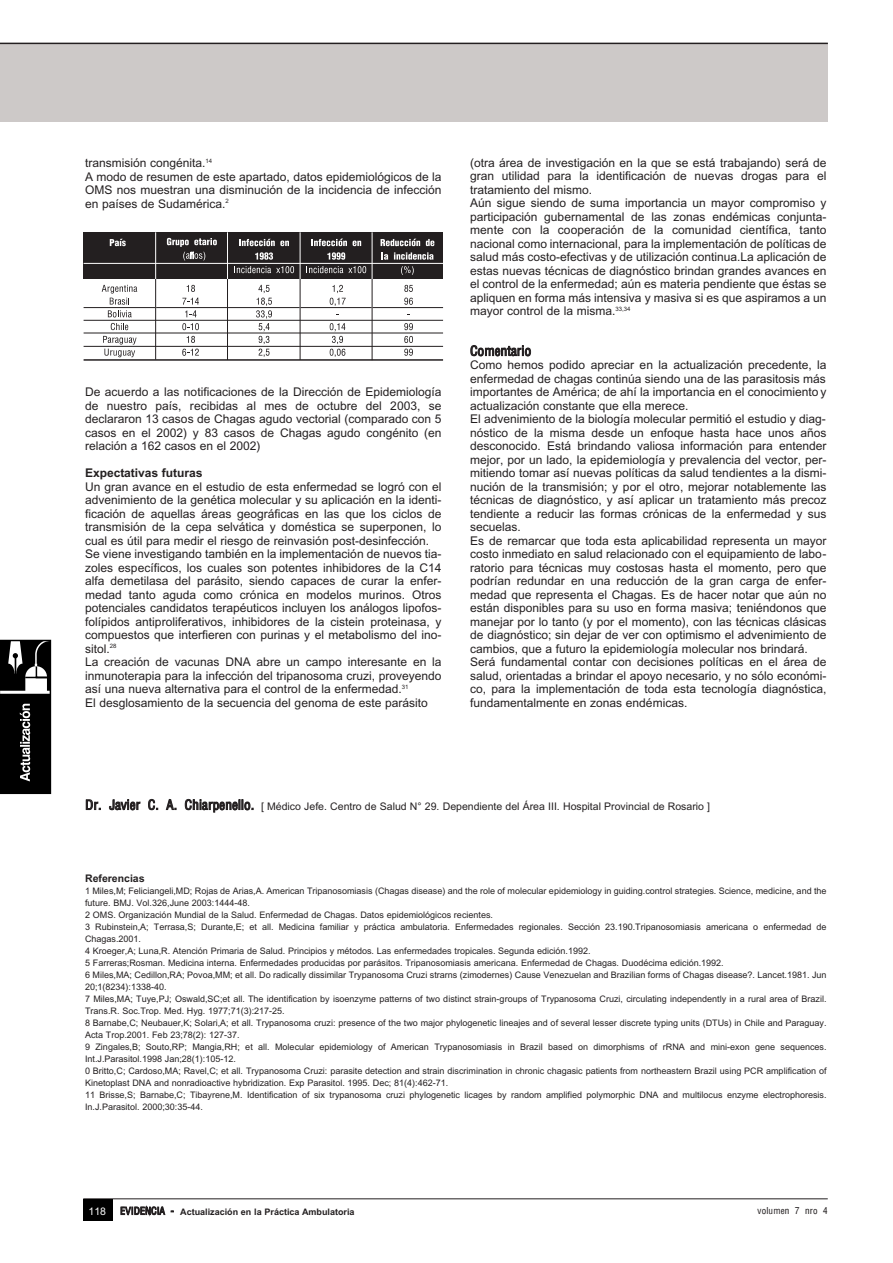
<style>
.page{position:relative;width:893px;height:1263px;background:#fff}
.page>*{position:absolute;margin:0;border:0;box-sizing:border-box;transform-origin:0 0}
.t1{font:15px "Helvetica Conth";letter-spacing:-.005em;color:#231f20}
.t2{font:12px/13.5px "Arial";color:#231f20}
.t3{font:700 12px "Arial";color:#231f20}
.t4{font:10.5px "Arial";color:#231f20}
.t5{font:10.5px "Helvetica Conth";color:#231f20}
.t6{font:700 10.5px "Arial";color:#231f20}
.t7{font:10.5px "Arial";color:#fff}
.t8{font:9px/12px "Arial";color:#231f20}
.t9{font:700 9px "Arial";color:#231f20}
.s1{font-family:"Helvetica Conth";font-size:15px}
.s2{font-family:"Helvetica Conth";font-weight:400;font-size:11.25px}
</style>
<div class="page">
<div style="left:0;top:43px;width:828px;height:79px;background:#cdc9c8"></div>
<hr style="left:0;top:43px;width:827px;height:1px;background:#231f20">
<hr style="left:83px;top:1198px;width:744px;height:1px;background:#231f20">
<div style="left:83px;top:1199px;width:30px;height:22px;background:#000"></div>
<svg style="left:0;top:639px;width:51px;height:156px;background:#2a2a2a"></svg>
<hr style="left:84px;top:359px;width:359px;height:2px;background:#231f20">
<hr style="left:84px;top:346px;width:359px;height:1px;background:#231f20">
<hr style="left:84px;top:333px;width:359px;height:1px;background:#231f20">
<hr style="left:84px;top:320px;width:359px;height:1px;background:#231f20">
<hr style="left:84px;top:307px;width:359px;height:1px;background:#231f20">
<div style="left:84px;top:232px;width:359px;height:47px;background:#231f20"></div>
<svg style="left:167px;top:238px;width:50px;height:23px"></svg>
<svg style="left:255px;top:252px;width:18px;height:8px"></svg>
<svg style="left:234px;top:266px;width:60px;height:7px"></svg>
<svg style="left:327px;top:252px;width:18px;height:8px"></svg>
<svg style="left:306px;top:266px;width:60px;height:7px"></svg>
<svg style="left:426px;top:239px;width:8px;height:7px"></svg>
<svg style="left:381px;top:252px;width:7px;height:8px"></svg>
<svg style="left:394px;top:252px;width:39px;height:8px"></svg>
<svg style="left:401px;top:266px;width:13px;height:9px"></svg>
<svg style="left:187px;top:285px;width:8px;height:7px"></svg>
<svg style="left:182px;top:298px;width:17px;height:19px"></svg>
<svg style="left:182px;top:323px;width:17px;height:7px"></svg>
<svg style="left:187px;top:336px;width:8px;height:7px"></svg>
<svg style="left:182px;top:349px;width:17px;height:7px"></svg>
<svg style="left:256px;top:285px;width:16px;height:72px"></svg>
<svg style="left:330px;top:285px;width:15px;height:21px"></svg>
<svg style="left:330px;top:323px;width:15px;height:34px"></svg>
<svg style="left:404px;top:285px;width:9px;height:7px"></svg>
<svg style="left:404px;top:298px;width:9px;height:7px"></svg>
<svg style="left:404px;top:323px;width:9px;height:7px"></svg>
<svg style="left:404px;top:336px;width:9px;height:7px"></svg>
<svg style="left:404px;top:349px;width:9px;height:7px"></svg>
<hr style="left:227px;top:232px;width:1px;height:84px;background:#fff">
<hr style="left:300px;top:232px;width:1px;height:83px;background:#fff">
<hr style="left:300px;top:279px;width:1px;height:81px;background:#231f20">
<hr style="left:372px;top:232px;width:1px;height:83px;background:#fff">
<hr style="left:372px;top:279px;width:1px;height:81px;background:#231f20">
<hr style="left:227px;top:279px;width:1px;height:81px;background:#231f20">
<hr style="left:155px;top:232px;width:1px;height:83px;background:#fff">
<hr style="left:155px;top:279px;width:1px;height:81px;background:#231f20">
<svg style="left:102px;top:285px;width:35px;height:32px"></svg>
<svg style="left:111px;top:323px;width:17px;height:7px"></svg>
<svg style="left:103px;top:336px;width:33px;height:21px"></svg>
<hr style="left:84px;top:263px;width:359px;height:1px;background:#fff">
<svg style="left:110px;top:239px;width:16px;height:7px"></svg>
<svg style="left:239px;top:239px;width:50px;height:7px"></svg>
<svg style="left:311px;top:239px;width:50px;height:7px"></svg>
<svg style="left:380px;top:239px;width:40px;height:7px"></svg>
<p class="t2" style="left:85px;top:156px;width:358px">transmisión congénita.<sup>14<br></sup>A modo de resumen de este apartado, datos epidemiológicos de la OMS nos muestran una disminución de la incidencia de infección en países de Sudamérica.<sup>2</sup></p>
<p class="t2" style="left:85px;top:386px;width:358px;text-align:justify">De acuerdo a las notificaciones de la Dirección de Epidemiología de nuestro país, recibidas al mes de octubre del 2003, se declararon 13 casos de Chagas agudo vectorial (comparado con 5 casos en el 2002) y 83 casos de Chagas agudo congénito (en relación a 162 casos en el 2002)</p>
<p class="t3" style="left:85px;top:466px;width:119px">Expectativas futuras</p>
<p class="t2" style="left:85px;top:480px;width:358px">Un gran avance en el estudio de esta enfermedad se logró con el advenimiento de la genética molecular y su aplicación en la identi&shy;ficación de aquellas áreas geográficas en las que los ciclos de transmisión de la cepa selvática y doméstica se superponen, lo cual es útil para medir el riesgo de reinvasión post-desinfección.<br>Se viene investigando también en la implementación de nuevos tia&shy;zoles específicos, los cuales son potentes inhibidores de la C14 alfa demetilasa del parásito, siendo capaces de curar la enfer&shy;medad tanto aguda como crónica en modelos murinos. Otros potenciales candidatos terapéuticos incluyen los análogos lipofos&shy;folípidos antiproliferativos, inhibidores de la cistein proteinasa, y compuestos que interfieren con purinas y el metabolismo del ino&shy;sitol.<sup>28<br></sup>La creación de vacunas DNA abre un campo interesante en la inmunoterapia para la infección del tripanosoma cruzi, proveyendo así una nueva alternativa para el control de la enfermedad.<sup>31<br></sup>El desglosamiento de la secuencia del genoma de este parásito</p>
<p class="t2" style="left:470px;top:156px;width:358px">(otra área de investigación en la que se está trabajando) será de gran utilidad para la identificación de nuevas drogas para el tratamiento del mismo.<br>Aún sigue siendo de suma importancia un mayor compromiso y participación gubernamental de las zonas endémicas conjunta&shy;mente con la cooperación de la comunidad científica, tanto nacional como internacional, para la implementación de políticas de salud más costo-efectivas y de utilización continua.La aplicación de estas nuevas técnicas de diagnóstico brindan grandes avances en el control de la enfermedad; aún es materia pendiente que éstas se apliquen en forma más intensiva y masiva si es que aspiramos a un mayor control de la misma.<sup>33,34</sup></p>
<p class="t1" style="left:470px;top:345px;width:63px">Comentario</p>
<p class="t2" style="left:470px;top:358px;width:358px">Como hemos podido apreciar en la actualización precedente, la enfermedad de chagas continúa siendo una de las parasitosis más importantes de América; de ahí la importancia en el conocimiento y actualización constante que ella merece.<br>El advenimiento de la biología molecular permitió el estudio y diag&shy;nóstico de la misma desde un enfoque hasta hace unos años desconocido. Está brindando valiosa información para entender mejor, por un lado, la epidemiología y prevalencia del vector, per&shy;mitiendo tomar así nuevas políticas da salud tendientes a la dismi&shy;nución de la transmisión; y por el otro, mejorar notablemente las técnicas de diagnóstico, y así aplicar un tratamiento más precoz tendiente a reducir las formas crónicas de la enfermedad y sus secuelas.<br>Es de remarcar que toda esta aplicabilidad representa un mayor costo inmediato en salud relacionado con el equipamiento de labo&shy;ratorio para técnicas muy costosas hasta el momento, pero que podrían redundar en una reducción de la gran carga de enfer&shy;medad que representa el Chagas. Es de hacer notar que aún no están disponibles para su uso en forma masiva; teniéndonos que manejar por lo tanto (y por el momento), con las técnicas clásicas de diagnóstico; sin dejar de ver con optimismo el advenimiento de cambios, que a futuro la epidemiología molecular nos brindará.<br>Será fundamental contar con decisiones políticas en el área de salud, orientadas a brindar el apoyo necesario, y no sólo económi&shy;co, para la implementación de toda esta tecnología diagnóstica, fundamentalmente en zonas endémicas.</p>
<p class="t4" style="left:85px;top:800px;width:626px"><span class="s1">Dr. Javier C. A. Chiarpenello.</span> [ Médico Jefe. Centro de Salud N° 29. Dependiente del Área III. Hospital Provincial de Rosario ]</p>
<p class="t6" style="left:85px;top:872px;width:61px">Referencias</p>
<p class="t8" style="left:85px;top:885px;width:743px">1 Miles,M; Feliciangeli,MD; Rojas de Arias,A. American Tripanosomiasis (Chagas disease) and the role of molecular epidemiology in guiding.control strategies. Science, medicine, and the future. BMJ. Vol.326,June 2003:1444-48.<br>2 OMS. Organización Mundial de la Salud. Enfermedad de Chagas. Datos epidemiológicos recientes.<br>3 Rubinstein,A; Terrasa,S; Durante,E; et all. Medicina familiar y práctica ambulatoria. Enfermedades regionales. Sección 23.190.Tripanosomiasis americana o enfermedad de Chagas.2001.<br>4 Kroeger,A; Luna,R. Atención Primaria de Salud. Principios y métodos. Las enfermedades tropicales. Segunda edición.1992.<br>5 Farreras;Rosman. Medicina interna. Enfermedades producidas por parásitos. Tripanosomiasis americana. Enfermedad de Chagas. Duodécima edición.1992.<br>6 Miles,MA; Cedillon,RA; Povoa,MM; et all. Do radically dissimilar Trypanosoma Cruzi strarns (zimodernes) Cause Venezuelan and Brazilian forms of Chagas disease?. Lancet.1981. Jun 20;1(8234):1338-40.<br>7 Miles,MA; Tuye,PJ; Oswald,SC;et all. The identification by isoenzyme patterns of two distinct strain-groups of Trypanosoma Cruzi, circulating independently in a rural area of Brazil.<br>Trans.R. Soc.Trop. Med. Hyg. 1977;71(3):217-25.<br>8 Barnabe,C; Neubauer,K; Solari,A; et all. Trypanosoma cruzi: presence of the two major phylogenetic lineajes and of several lesser discrete typing units (DTUs) in Chile and Paraguay.<br>Acta Trop.2001. Feb 23;78(2): 127-37.<br>9 Zingales,B; Souto,RP; Mangia,RH; et all. Molecular epidemiology of American Trypanosomiasis in Brazil based on dimorphisms of rRNA and mini-exon gene sequences.<br>Int.J.Parasitol.1998 Jan;28(1):105-12.<br>0 Britto,C; Cardoso,MA; Ravel,C; et all. Trypanosoma Cruzi: parasite detection and strain discrimination in chronic chagasic patients from northeastern Brazil using PCR amplification of Kinetoplast DNA and nonradioactive hybridization. Exp Parasitol. 1995. Dec; 81(4):462-71.<br>11 Brisse,S; Barnabe,C; Tibayrene,M. Identification of six trypanosoma cruzi phylogenetic licages by random amplified polymorphic DNA and multilocus enzyme electrophoresis.<br>In.J.Parasitol. 2000;30:35-44.</p>
<p class="t7" style="left:88px;top:1205px;width:19px">118</p>
<p class="t9" style="left:120px;top:1206px;width:235px"><span class="s2">EVIDENCIA -</span> Actualización en la Práctica Ambulatoria</p>
<p class="t5" style="left:757px;top:1207px;width:72px">volumen 7 nro 4</p>
</div>
